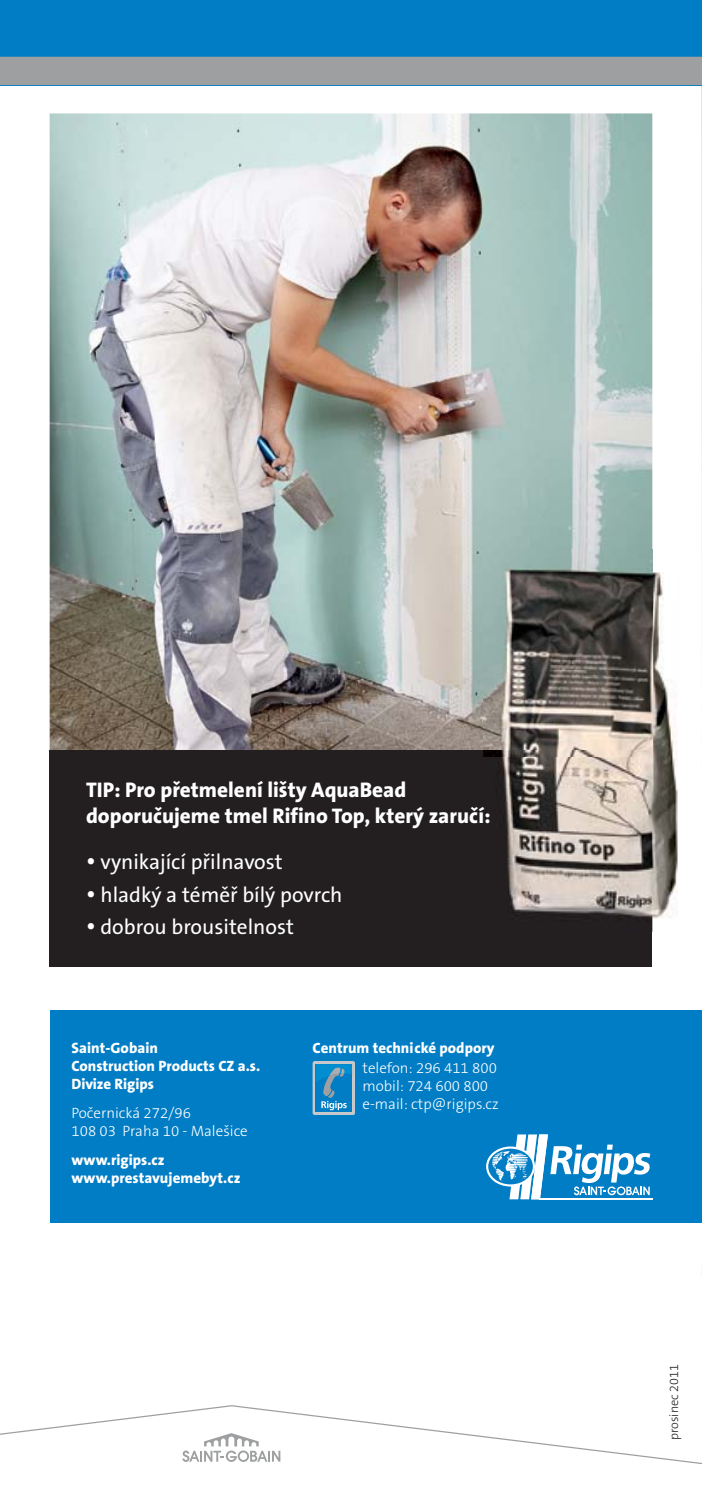
<style>
.page{position:relative;width:702px;height:1489px;background:#fff}
.page>*{position:absolute;margin:0;border:0;box-sizing:border-box;transform-origin:0 0}
.t1{font:800 21.25px/25.5px "The Sans CE B8";color:#fff}
.t2{font:21.25px/32.5px "The Sans CE B5 Plain";color:#fff}
.t3{font:800 15px/18px "The Sans CE B8";color:#fff}
.t4{font:300 15px/18px "The Sans CE B3";color:#fff}
.t5{font:300 12.5px "The Sans CE B3";color:#231f20}
</style>
<div class="page">
<img style="left:701px;top:71px;width:1px;height:1205px">
<div style="left:0;top:0;width:702px;height:85px;background:#007dc5"></div>
<div style="left:0;top:57px;width:702px;height:28px;background:#9d9fa1"></div>
<svg style="left:0;top:1405px;width:702px;height:60px"></svg>
<svg style="left:182px;top:1432px;width:98px;height:29px"></svg>
<div style="left:50px;top:1010px;width:652px;height:212px;background:#007dc5"></div>
<svg style="left:312px;top:1061px;width:42px;height:52px"></svg>
<hr style="left:539px;top:1198px;width:114px;height:1px;background:#fff">
<svg style="left:486px;top:1134px;width:164px;height:65px"></svg>
<img style="left:50px;top:113px;width:602px;height:637px">
<div style="left:50px;top:750px;width:602px;height:216px;background:#231f20"></div>
<img style="left:483px;top:549px;width:195px;height:382px">
<img style="left:483px;top:750px;width:169px;height:6px">
<img style="left:483px;top:806px;width:6px;height:21px">
<h1 class="t1" style="left:86px;top:779px;width:406px">TIP: Pro přetmelení lišty AquaBead doporučujeme tmel Rifino Top, který zaručí:</h1>
<h1 class="t2" style="left:100px;top:845px;width:243px">vynikající přilnavost hladký a téměř bílý povrch dobrou brousitelnost</h1>
<p class="t3" style="left:71px;top:1040px;width:190px">Saint-Gobain<br>Construction Products CZ a.s.<br>Divize Rigips</p>
<p class="t4" style="left:71px;top:1103px;width:178px">Počernická 272/96<br>108 03 Praha 10 - Malešice</p>
<p class="t3" style="left:71px;top:1152px;width:170px">www.rigips.cz www.prestavujemebyt.cz</p>
<p class="t3" style="left:312px;top:1040px;width:183px">Centrum technické podpory</p>
<p class="t4" style="left:362px;top:1058px;width:138px">telefon: 296 411 800 mobil: 724 600 800 e-mail: ctp@rigips.cz</p>
<p class="t5" style="left:666px;top:1439px;width:78px;rotate:-90deg">prosinec 2011</p>
</div>
